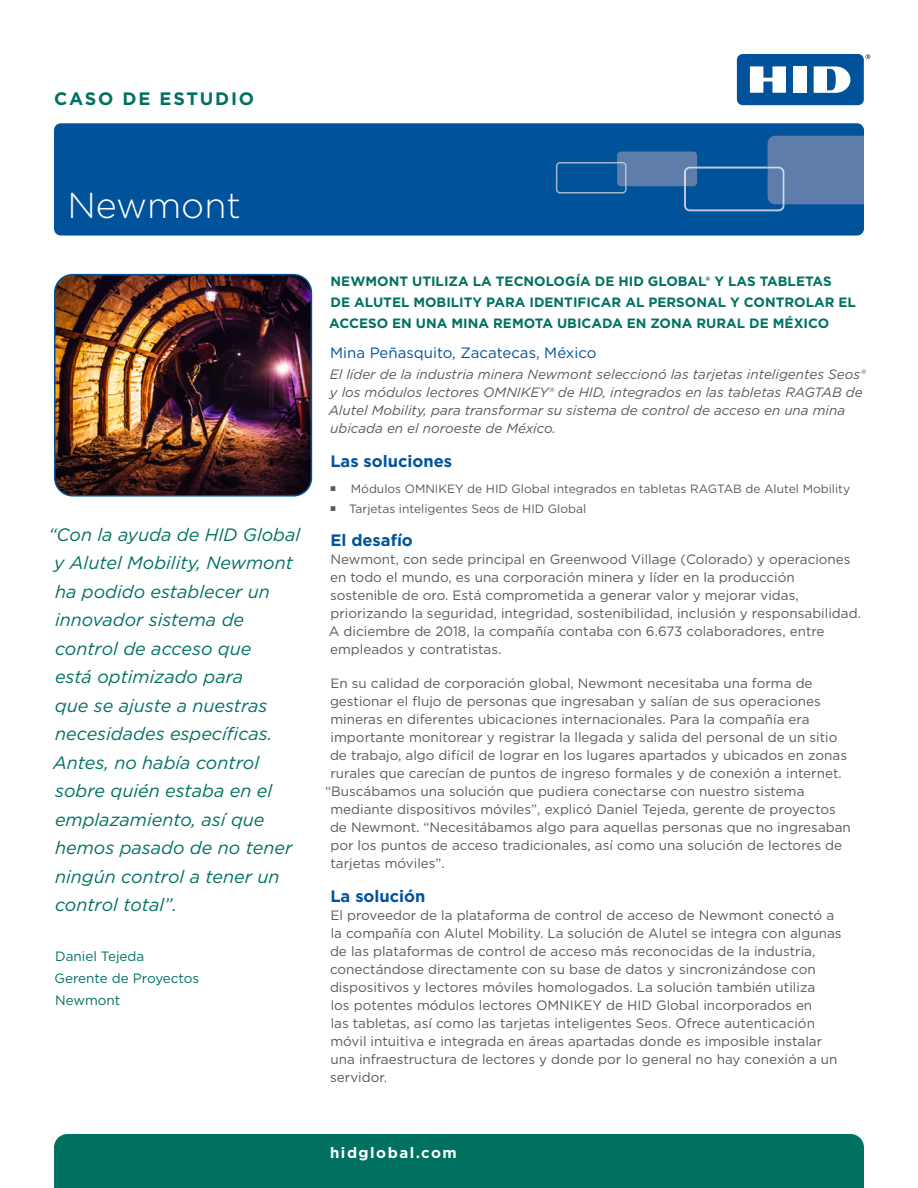
<style>
.page{position:relative;width:918px;height:1188px;background:#fff}
.page>*{position:absolute;margin:0;border:0;box-sizing:border-box;transform-origin:0 0}
.t1{font:300 36px "Gotham";color:#fff}
.t2{font:italic 18px/28.5px "Gotham";color:#007161}
.t3{font:700 18px "Gotham";letter-spacing:.1em;color:#007161}
.Body{font:700 16.5px "Gotham";color:#00539b}
.Section_sub-sub_head{font:15px "Gotham";color:#00539b}
.t4{font:700 15px "Gotham";letter-spacing:.1em;color:#fff}
.Body-2{font:13.5px/18px "Gotham";color:#58595b}
.Body_Italic{font:italic 13.5px/18px "Gotham";color:#58595b}
.Section_sub_heads__b{font:700 13.5px/21px "Gotham";color:#007161}
.Quote_author{font:13.5px "Gotham";color:#007161}
.t5{font:12px "Gotham";color:#58595b}
</style>
<div class="page">
<div style="left:54px;top:123px;width:810px;height:113px;background:#00539b;border-radius:7px"></div>
<svg style="left:556px;top:136px;width:308px;height:75px"></svg>
<svg style="left:866px;top:54px;width:4px;height:5px"></svg>
<div style="left:737px;top:54px;width:127px;height:51px;background:#00539b;border-radius:6px"></div>
<div style="left:793px;top:66px;width:14px;height:27px;background:#fff"></div>
<svg style="left:750px;top:66px;width:36px;height:27px"></svg>
<svg style="left:814px;top:66px;width:36px;height:27px"></svg>
<img style="left:55px;top:275px;width:256px;height:219px">
<div style="left:54px;top:274px;width:258px;height:223px;border:2px solid #00539b;border-radius:18px"></div>
<div style="left:54px;top:1134px;width:810px;height:54px;background:#007161"></div>
<h2 class="t3" style="left:54px;top:87px;width:202px">CASO DE ESTUDIO</h2>
<p class="t1" style="left:68px;top:182px;width:175px">Newmont</p>
<p class="t2" style="left:48px;top:520px;width:253px">“Con la ayuda de HID Global y Alutel Mobility, Newmont ha podido establecer un innovador sistema de control de acceso que<br>está optimizado para<br>que se ajuste a nuestras necesidades específicas.<br>Antes, no había control sobre quién estaba en el emplazamiento, así que hemos pasado de no tener ningún control a tener un control total”.</p>
<p class="Quote_author" style="left:55px;top:948px;width:91px">Daniel Tejeda</p>
<p class="Quote_author" style="left:55px;top:970px;width:146px">Gerente de Proyectos</p>
<p class="Quote_author" style="left:55px;top:992px;width:67px">Newmont</p>
<p class="Section_sub_heads__b" style="left:329px;top:271px;width:528px">NEWMONT UTILIZA LA TECNOLOGÍA DE HID GLOBAL® Y LAS TABLETAS<br>DE ALUTEL MOBILITY PARA IDENTIFICAR AL PERSONAL Y CONTROLAR EL<br>ACCESO EN UNA MINA REMOTA UBICADA EN ZONA RURAL DE MÉXICO</p>
<p class="Section_sub-sub_head" style="left:330px;top:343px;width:268px">Mina Peñasquito, Zacatecas, México</p>
<p class="Body_Italic" style="left:329px;top:365px;width:538px">El líder de la industria minera Newmont seleccionó las tarjetas inteligentes Seos® y los módulos lectores OMNIKEY® de HID, integrados en las tabletas RAGTAB de Alutel Mobility, para transformar su sistema de control de acceso en una mina ubicada en el noroeste de México.</p>
<p class="Body" style="left:330px;top:450px;width:123px">Las soluciones</p>
<p class="t5" style="left:351px;top:481px;width:501px">Módulos OMNIKEY de HID Global integrados en tabletas RAGTAB de Alutel Mobility</p>
<p class="t5" style="left:349px;top:501px;width:238px">Tarjetas inteligentes Seos de HID Global</p>
<p class="Body" style="left:330px;top:529px;width:84px">El desafío</p>
<p class="Body-2" style="left:329px;top:550px;width:534px">Newmont, con sede principal en Greenwood Village (Colorado) y operaciones en todo el mundo, es una corporación minera y líder en la producción sostenible de oro. Está comprometida a generar valor y mejorar vidas, priorizando la seguridad, integridad, sostenibilidad, inclusión y responsabilidad.<br>A diciembre de 2018, la compañía contaba con 6.673 colaboradores, entre empleados y contratistas.</p>
<p class="Body-2" style="left:330px;top:674px;width:484px">En su calidad de corporación global, Newmont necesitaba una forma de</p>
<p class="Body-2" style="left:330px;top:692px;width:492px">gestionar el flujo de personas que ingresaban y salían de sus operaciones</p>
<p class="Body-2" style="left:330px;top:710px;width:481px">mineras en diferentes ubicaciones internacionales. Para la compañía era</p>
<p class="Body-2" style="left:331px;top:728px;width:508px">importante monitorear y registrar la llegada y salida del personal de un sitio</p>
<p class="Body-2" style="left:330px;top:746px;width:519px">de trabajo, algo difícil de lograr en los lugares apartados y ubicados en zonas</p>
<p class="Body-2" style="left:330px;top:764px;width:513px">rurales que carecían de puntos de ingreso formales y de conexión a internet.</p>
<p class="Body-2" style="left:325px;top:782px;width:481px">“Buscábamos una solución que pudiera conectarse con nuestro sistema</p>
<p class="Body-2" style="left:330px;top:800px;width:507px">mediante dispositivos móviles”, explicó Daniel Tejeda, gerente de proyectos</p>
<p class="Body-2" style="left:330px;top:818px;width:522px">de Newmont. “Necesitábamos algo para aquellas personas que no ingresaban</p>
<p class="Body-2" style="left:330px;top:836px;width:513px">por los puntos de acceso tradicionales, así como una solución de lectores de</p>
<p class="Body-2" style="left:330px;top:854px;width:116px">tarjetas móviles”.</p>
<p class="Body" style="left:330px;top:885px;width:97px">La solución</p>
<p class="Body-2" style="left:330px;top:905px;width:513px">El proveedor de la plataforma de control de acceso de Newmont conectó a la compañía con Alutel Mobility. La solución de Alutel se integra con algunas de las plataformas de control de acceso más reconocidas de la industria, conectándose directamente con su base de datos y sincronizándose con dispositivos y lectores móviles homologados. La solución también utiliza<br>los potentes módulos lectores OMNIKEY de HID Global incorporados en<br>las tabletas, así como las tarjetas inteligentes Seos. Ofrece autenticación móvil intuitiva e integrada en áreas apartadas donde es imposible instalar una infraestructura de lectores y donde por lo general no hay conexión a un servidor.</p>
<p class="t4" style="left:330px;top:1142px;width:128px">hidglobal.com</p>
</div>
